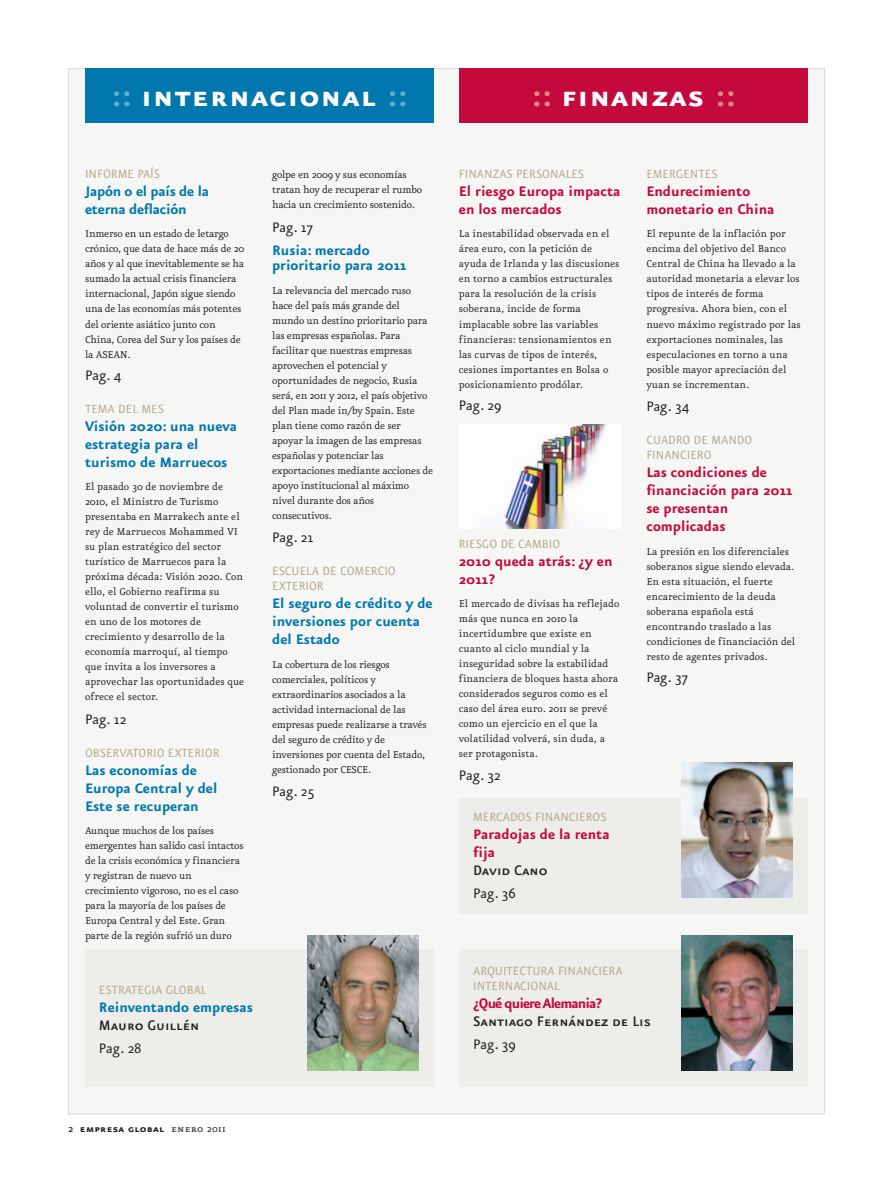
<style>
.page{position:relative;width:893px;height:1191px;background:#fff}
.page>*{position:absolute;margin:0;border:0;box-sizing:border-box;transform-origin:0 0}
.t1{font:36px "Eureka Sans Bold Caps";letter-spacing:.025em;color:#fff}
.t2{font:700 16.5px/18px "Eureka Sans";color:#0078ae}
.t3{font:700 16.5px/18px "Eureka Sans";color:#c40a3c}
.t4{font:16.5px "Eureka Sans";color:#231f20}
.t5{font:16.5px/18px "Eureka Sans Medium Caps";color:#231f20}
.t6{font:14.25px/15px "Eureka Sans";color:#b3aa8e}
.t7{font:12px/15px "Eureka";color:#231f20}
.t8{font:12px/15px "Eureka";letter-spacing:-.02em;color:#231f20}
.t9{font:12px "Eureka Sans Bold Caps";letter-spacing:.025em;color:#231f20}
.s1{color:#65acd1}
.s2{color:#de8985}
.s3{font-family:"Eureka Sans Medium Caps";font-weight:400;color:#231f20}
.s4{font-weight:400;color:#231f20}
.s5{font-family:"Eureka Sans";font-weight:700;color:#c40a3c}
.s6{font-family:"Eureka";font-weight:500}
.s7{font-family:"Eureka Small Caps"}
.s8{font-family:"Eureka"}
</style>
<div class="page">
<div style="left:69px;top:69px;width:755px;height:1044px;background:#f6f6f4"></div>
<div style="left:85px;top:68px;width:349px;height:54px;background:#0078ae"></div>
<div style="left:459px;top:68px;width:349px;height:54px;background:#c40a3c"></div>
<div style="left:85px;top:949px;width:349px;height:137px;background:#ededea"></div>
<img style="left:308px;top:935px;width:111px;height:136px">
<div style="left:459px;top:949px;width:349px;height:137px;background:#ededea"></div>
<img style="left:682px;top:935px;width:111px;height:136px">
<div style="left:459px;top:798px;width:349px;height:115px;background:#ededea"></div>
<img style="left:682px;top:762px;width:111px;height:135px">
<div style="left:459px;top:424px;width:162px;height:104px;background:#fff"></div>
<img style="left:501px;top:424px;width:107px;height:104px">
<p class="t1" style="left:112px;top:78px;width:297px"><span class="s1">::</span> internacional <span class="s1">::</span></p>
<p class="t1" style="left:532px;top:78px;width:205px"><span class="s2">::</span> finanzas <span class="s2">::</span></p>
<p class="t6" style="left:85px;top:167px;width:77px">INFORME PAÍS</p>
<p class="t2" style="left:85px;top:182px;width:126px">Japón o el país de la eterna deflación</p>
<p class="t8" style="left:85px;top:227px;width:161px">Inmerso en un estado de letargo crónico, que data de hace más de 20 años y al que inevitablemente se ha sumado la actual crisis financiera internacional, Japón sigue siendo una de las economías más potentes del oriente asiático junto con<br>China, Corea del Sur y los países de la ASEAN.</p>
<p class="t4" style="left:85px;top:367px;width:38px">Pag. 4</p>
<p class="t6" style="left:85px;top:402px;width:80px">TEMA DEL MES</p>
<p class="t2" style="left:85px;top:417px;width:154px">Visión 2020: una nueva estrategia para el turismo de Marruecos</p>
<p class="t7" style="left:85px;top:480px;width:161px">El pasado 30 de noviembre de<br>2010, el Ministro de Turismo presentaba en Marrakech ante el rey de Marruecos Mohammed VI su plan estratégico del sector turístico de Marruecos para la próxima década: Visión 2020. Con ello, el Gobierno reafirma su voluntad de convertir el turismo en uno de los motores de crecimiento y desarrollo de la economía marroquí, al tiempo que invita a los inversores a aprovechar las oportunidades que ofrece el sector.</p>
<p class="t4" style="left:85px;top:711px;width:43px">Pag. 12</p>
<p class="t6" style="left:85px;top:746px;width:136px">OBSERVATORIO EXTERIOR</p>
<p class="t2" style="left:85px;top:761px;width:134px">Las economías de<br>Europa Central y del<br>Este se recuperan</p>
<p class="t8" style="left:85px;top:824px;width:160px">Aunque muchos de los países emergentes han salido casi intactos de la crisis económica y financiera y registran de nuevo un crecimiento vigoroso, no es el caso para la mayoría de los países de<br>Europa Central y del Este. Gran parte de la región sufrió un duro</p>
<p class="t6" style="left:99px;top:983px;width:109px">ESTRATEGIA GLOBAL</p>
<p class="t2" style="left:99px;top:999px;width:155px">Reinventando empresas<br><span class="s3">Mauro Guillén</span></p>
<p class="t4" style="left:99px;top:1040px;width:44px">Pag. 28</p>
<p class="t8" style="left:272px;top:167px;width:151px">golpe en 2009 y sus economías tratan hoy de recuperar el rumbo hacia un crecimiento sostenido.</p>
<p class="t2" style="left:272px;top:215px;width:99px;line-height:23.5px"><span class="s4">Pag. 17<br></span>Rusia: mercado</p>
<p class="t2" style="left:272px;top:257px;width:136px">prioritario para 2011</p>
<p class="t8" style="left:272px;top:283px;width:163px">La relevancia del mercado ruso hace del país más grande del mundo un destino prioritario para las empresas españolas. Para facilitar que nuestras empresas aprovechen el potencial y oportunidades de negocio, Rusia será, en 2011 y 2012, el país objetivo del Plan made in/by Spain. Este plan tiene como razón de ser apoyar la imagen de las empresas españolas y potenciar las exportaciones mediante acciones de apoyo institucional al máximo nivel durante dos años consecutivos.</p>
<p class="t4" style="left:272px;top:530px;width:43px">Pag. 21</p>
<p class="t6" style="left:272px;top:564px;width:125px">ESCUELA DE COMERCIO<br>EXTERIOR</p>
<p class="t2" style="left:272px;top:595px;width:162px">El seguro de crédito y de inversiones por cuenta del Estado</p>
<p class="t8" style="left:272px;top:657px;width:156px">La cobertura de los riesgos comerciales, políticos y extraordinarios asociados a la actividad internacional de las empresas puede realizarse a través del seguro de crédito y de inversiones por cuenta del Estado, gestionado por CESCE.</p>
<p class="t4" style="left:272px;top:784px;width:44px">Pag. 25</p>
<p class="t6" style="left:459px;top:167px;width:127px">FINANZAS PERSONALES</p>
<p class="t3" style="left:459px;top:182px;width:163px">El riesgo Europa impacta en los mercados</p>
<p class="t7" style="left:459px;top:227px;width:162px">La inestabilidad observada en el área euro, con la petición de ayuda de Irlanda y las discusiones en torno a cambios estructurales para la resolución de la crisis soberana, incide de forma implacable sobre las variables financieras: tensionamientos en las curvas de tipos de interés, cesiones importantes en Bolsa o posicionamiento prodólar.</p>
<p class="t4" style="left:459px;top:397px;width:44px">Pag. 29</p>
<p class="t6" style="left:459px;top:537px;width:103px">RIESGO DE CAMBIO</p>
<p class="t3" style="left:459px;top:552px;width:155px">2010 queda atrás: ¿y en<br>2011?</p>
<p class="t7" style="left:459px;top:597px;width:162px">El mercado de divisas ha reflejado más que nunca en 2010 la incertidumbre que existe en cuanto al ciclo mundial y la inseguridad sobre la estabilidad financiera de bloques hasta ahora considerados seguros como es el caso del área euro. 2011 se prevé como un ejercicio en el que la volatilidad volverá, sin duda, a ser protagonista.</p>
<p class="t4" style="left:459px;top:767px;width:43px">Pag. 32</p>
<p class="t6" style="left:473px;top:810px;width:135px">MERCADOS FINANCIEROS</p>
<p class="t3" style="left:473px;top:826px;width:138px">Paradojas de la renta fija<br><span class="s3">David Cano</span></p>
<p class="t4" style="left:473px;top:885px;width:44px">Pag. 36</p>
<p class="t6" style="left:646px;top:167px;width:73px">EMERGENTES</p>
<p class="t3" style="left:646px;top:182px;width:130px">Endurecimiento monetario en China</p>
<p class="t7" style="left:646px;top:227px;width:156px">El repunte de la inflación por encima del objetivo del Banco<br>Central de China ha llevado a la autoridad monetaria a elevar los tipos de interés de forma progresiva. Ahora bien, con el nuevo máximo registrado por las exportaciones nominales, las especulaciones en torno a una posible mayor apreciación del yuan se incrementan.</p>
<p class="t4" style="left:646px;top:399px;width:45px">Pag. 34</p>
<p class="t6" style="left:646px;top:433px;width:107px">CUADRO DE MANDO<br>FINANCIERO</p>
<p class="t3" style="left:646px;top:464px;width:148px">Las condiciones de financiación para 2011 se presentan complicadas</p>
<p class="t7" style="left:646px;top:544px;width:151px">La presión en los diferenciales soberanos sigue siendo elevada.<br>En esta situación, el fuerte encarecimiento de la deuda soberana española está encontrando traslado a las condiciones de financiación del resto de agentes privados.</p>
<p class="t4" style="left:646px;top:669px;width:43px">Pag. 37</p>
<p class="t6" style="left:473px;top:964px;width:151px">ARQUITECTURA FINANCIERA<br>INTERNACIONAL</p>
<p class="t5" style="left:473px;top:993px;width:179px"><span class="s5">¿Qué quiere Alemania?<br></span>Santiago Fernández de Lis</p>
<p class="t4" style="left:473px;top:1036px;width:44px">Pag. 39</p>
<p class="t9" style="left:68px;top:1122px;width:159px"><span class="s6">2</span> empresa global <span class="s7">enero</span> <span class="s8">2011</span></p>
</div>
